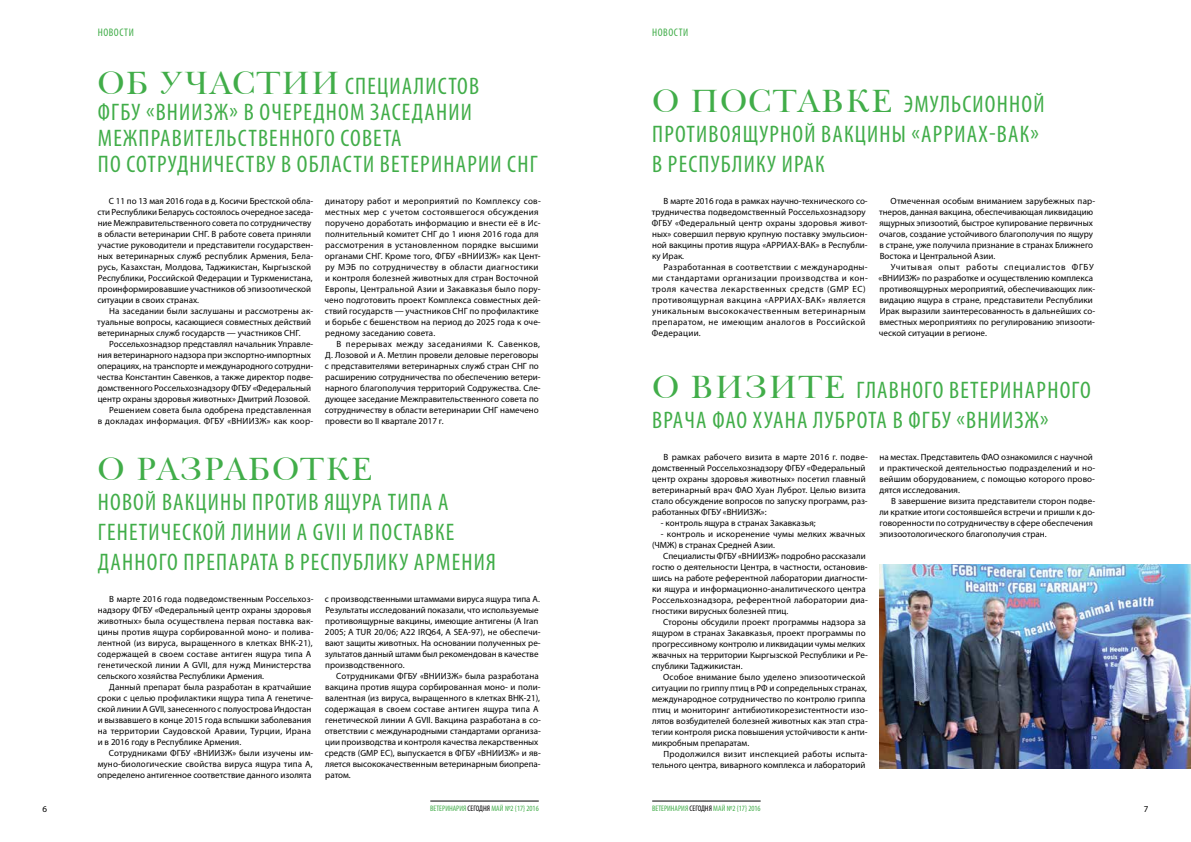
<style>
.page{position:relative;width:1191px;height:842px;background:#fff}
.page>*{position:absolute;margin:0;border:0;box-sizing:border-box;transform-origin:0 0}
.t1{font:33px "Baskerville BT";letter-spacing:.03em;color:#41ad49}
.t2{font:condensed 24px/30px "Myriad Pro";letter-spacing:.05em;color:#41ad49}
.t3{font:condensed 11px "Myriad Pro";letter-spacing:.05em;color:#41ad49}
.t4{font:9px/11px "Myriad Pro";letter-spacing:.005em;color:#000}
.t5{font:9px/11px "Myriad Pro";letter-spacing:.04em;color:#000}
.t6{font:9px "Myriad Pro";letter-spacing:.025em;color:#000}
.t7{font:condensed 8px "Myriad Pro";color:#41ad49}
.s1{font-family:"Baskerville BT";font-stretch:normal;font-size:33px}
.s2{color:#000}
</style>
<div class="page">
<hr style="left:652px;top:801px;width:108px;height:1px;background:#000">
<hr style="left:430px;top:801px;width:109px;height:1px;background:#000">
<img style="left:879px;top:564px;width:312px;height:204px">
<p class="t3" style="left:98px;top:25px;width:38px">НОВОСТИ</p>
<p class="t3" style="left:652px;top:25px;width:38px">НОВОСТИ</p>
<h2 class="t2" style="left:98px;top:73px;width:442px;line-height:26px"><span class="s1">ОБ УЧАСТИИ</span> СПЕЦИАЛИСТОВ<br>ФГБУ «ВНИИЗЖ» В ОЧЕРЕДНОМ ЗАСЕДАНИИ МЕЖПРАВИТЕЛЬСТВЕННОГО СОВЕТА<br>ПО СОТРУДНИЧЕСТВУ В ОБЛАСТИ ВЕТЕРИНАРИИ СНГ</h2>
<p class="t4" style="left:97px;top:196px;width:217px;text-indent:11px">С 11 по 13 мая 2016 года в д. Косичи Брестской обла&shy;сти Республики Беларусь состоялось очередное заседа&shy;ние Межправительственного совета по сотрудничеству в области ветеринарии СНГ. В работе совета приняли участие руководители и представители государствен&shy;ных ветеринарных служб республик Армения, Бела&shy;русь, Казахстан, Молдова, Таджикистан, Кыргызской Республики, Российской Федерации и Туркменистана, проинформировавшие участников об эпизоотической ситуации в своих странах.</p>
<p class="t4" style="left:97px;top:306px;width:217px;text-indent:12px">На заседании были заслушаны и рассмотрены ак&shy;туальные вопросы, касающиеся совместных действий ветеринарных служб государств — участников СНГ.</p>
<p class="t4" style="left:109px;top:339px;width:205px">Россельхознадзор представлял начальник Управле-</p>
<p class="t4" style="left:98px;top:350px;width:215px">ния ветеринарного надзора при экспортно-импортных</p>
<p class="t4" style="left:97px;top:361px;width:217px">операциях, на транспорте и международного сотрудни-</p>
<p class="t4" style="left:97px;top:372px;width:218px">чества Константин Савенков, а также директор подве-</p>
<p class="t4" style="left:98px;top:383px;width:215px">домственного Россельхознадзору ФГБУ «Федеральный</p>
<p class="t4" style="left:98px;top:394px;width:214px">центр охраны здоровья животных» Дмитрий Лозовой.</p>
<p class="t4" style="left:109px;top:405px;width:203px">Решением совета была одобрена представленная</p>
<p class="t6" style="left:98px;top:416px;width:217px">в докладах информация. ФГБУ «ВНИИЗЖ» как коор-</p>
<p class="t4" style="left:324px;top:195px;width:218px">динатору работ и мероприятий по Комплексу сов&shy;местных мер с учетом состоявшегося обсуждения поручено доработать информацию и внести её в Ис&shy;полнительный комитет СНГ до 1 июня 2016 года для рассмотрения в установленном порядке высшими органами СНГ. Кроме того, ФГБУ «ВНИИЗЖ» как Цент&shy;ру МЭБ по сотрудничеству в области диагностики и контроля болезней животных для стран Восточной Европы, Центральной Азии и Закавказья было пору&shy;чено подготовить проект Комплекса совместных дей&shy;ствий государств — участников СНГ по профилактике и борьбе с бешенством на период до 2025 года к оче&shy;редному заседанию совета.</p>
<p class="t4" style="left:325px;top:338px;width:217px;text-indent:12px">В перерывах между заседаниями К. Савенков, Д. Лозовой и А. Метлин провели деловые переговоры с представителями ветеринарных служб стран СНГ по расширению сотрудничества по обеспечению ветери&shy;нарного благополучия территорий Содружества. Сле&shy;дующее заседание Межправительственного совета по сотрудничеству в области ветеринарии СНГ намечено провести во II квартале 2017 г.</p>
<h1 class="t1" style="left:98px;top:446px;width:276px">О РАЗРАБОТКЕ</h1>
<h2 class="t2" style="left:98px;top:487px;width:399px">НОВОЙ ВАКЦИНЫ ПРОТИВ ЯЩУРА ТИПА А<br>ГЕНЕТИЧЕСКОЙ ЛИНИИ А GVII И ПОСТАВКЕ<br>ДАННОГО ПРЕПАРАТА В РЕСПУБЛИКУ АРМЕНИЯ</h2>
<p class="t4" style="left:97px;top:593px;width:218px;text-indent:12px">В марте 2016 года подведомственным Россельхоз&shy;надзору ФГБУ «Федеральный центр охраны здоровья животных» была осуществлена первая поставка вак&shy;цины против ящура сорбированной моно- и полива&shy;лентной (из вируса, выращенного в клетках ВНК-21), содержащей в своем составе антиген ящура типа А генетической линии А GVII, для нужд Министерства сельского хозяйства Республики Армения.</p>
<p class="t4" style="left:97px;top:681px;width:217px;text-indent:12px">Данный препарат была разработан в кратчайшие сроки с целью профилактики ящура типа А генетиче&shy;ской линии А GVII, занесенного с полуострова Индостан и вызвавшего в конце 2015 года вспышки заболевания на территории Саудовской Аравии, Турции, Ирана и в 2016 году в Республике Армения.</p>
<p class="t4" style="left:97px;top:747px;width:217px;text-align:justify;text-indent:11px">Сотрудниками ФГБУ «ВНИИЗЖ» были изучены им&shy;муно-биологические свойства вируса ящура типа А, определено антигенное соответствие данного изолята</p>
<p class="t4" style="left:325px;top:593px;width:217px">с производственными штаммами вируса ящура типа А.<br>Результаты исследований показали, что используемые противоящурные вакцины, имеющие антигены (A Iran 2005; A TUR 20/06; A22 IRQ64, A SEA-97), не обеспечи&shy;вают защиты животных. На основании полученных ре&shy;зультатов данный штамм был рекомендован в качестве производственного.</p>
<p class="t4" style="left:325px;top:670px;width:218px;text-indent:11px">Сотрудниками ФГБУ «ВНИИЗЖ» была разработана вакцина против ящура сорбированная моно- и поли&shy;валентная (из вируса, выращенного в клетках ВНК-21), содержащая в своем составе антиген ящура типа А генетической линии А GVII. Вакцина разработана в со&shy;ответствии с международными стандартами организа&shy;ции производства и контроля качества лекарственных средств (GMP ЕС), выпускается в ФГБУ «ВНИИЗЖ» и яв&shy;ляется высококачественным ветеринарным биопрепа&shy;ратом.</p>
<h2 class="t2" style="left:652px;top:89px;width:394px"><span class="s1">О ПОСТАВКЕ</span> ЭМУЛЬСИОННОЙ<br>ПРОТИВОЯЩУРНОЙ ВАКЦИНЫ «АРРИАХ-ВАК»<br>В РЕСПУБЛИКУ ИРАК</h2>
<p class="t4" style="left:651px;top:196px;width:217px;text-indent:12px">В марте 2016 года в рамках научно-технического со&shy;трудничества подведомственный Россельхознадзору ФГБУ «Федеральный центр охраны здоровья живот&shy;ных» совершил первую крупную поставку эмульсион&shy;ной вакцины против ящура «АРРИАХ-ВАК» в Республи&shy;ку Ирак.</p>
<p class="t5" style="left:651px;top:262px;width:218px;text-indent:12px">Разработанная в соответствии с международны&shy;ми стандартами организации производства и кон&shy;троля качества лекарственных средств (GMP ЕС) противоящурная вакцина «АРРИАХ-ВАК» является уникальным высококачественным ветеринарным препаратом, не имеющим аналогов в Российской Федерации.</p>
<p class="t4" style="left:879px;top:195px;width:218px;text-indent:12px">Отмеченная особым вниманием зарубежных пар&shy;тнеров, данная вакцина, обеспечивающая ликвидацию ящурных эпизоотий, быстрое купирование первичных очагов, создание устойчивого благополучия по ящуру в стране, уже получила признание в странах Ближнего Востока и Центральной Азии.</p>
<p class="t4" style="left:878px;top:261px;width:218px;text-indent:12px">Учитывая опыт работы специалистов ФГБУ «ВНИИЗЖ» по разработке и осуществлению комплекса противоящурных мероприятий, обеспечивающих лик&shy;видацию ящура в стране, представители Республики Ирак выразили заинтересованность в дальнейших со&shy;вместных мероприятиях по регулированию эпизооти&shy;ческой ситуации в регионе.</p>
<h2 class="t2" style="left:652px;top:375px;width:440px"><span class="s1">О ВИЗИТЕ</span> ГЛАВНОГО ВЕТЕРИНАРНОГО<br>ВРАЧА ФАО ХУАНА ЛУБРОТА В ФГБУ «ВНИИЗЖ»</h2>
<p class="t4" style="left:651px;top:452px;width:217px;text-indent:12px">В рамках рабочего визита в марте 2016 г. подве&shy;домственный Россельхознадзору ФГБУ «Федеральный центр охраны здоровья животных» посетил главный ветеринарный врач ФАО Хуан Луброт. Целью визита стало обсуждение вопросов по запуску программ, раз&shy;работанных ФГБУ «ВНИИЗЖ»:</p>
<p class="t4" style="left:661px;top:518px;width:156px">- контроль ящура в странах Закавказья;</p>
<p class="t4" style="left:652px;top:529px;width:215px;text-indent:9px">- контроль и искоренение чумы мелких жвачных (ЧМЖ) в странах Средней Азии.</p>
<p class="t4" style="left:652px;top:551px;width:217px;text-indent:11px">Специалисты ФГБУ «ВНИИЗЖ» подробно рассказали гостю о деятельности Центра, в частности, остановив&shy;шись на работе референтной лаборатории диагности&shy;ки ящура и информационно-аналитического центра Россельхознадзора, референтной лаборатории диа&shy;гностики вирусных болезней птиц.</p>
<p class="t4" style="left:651px;top:617px;width:217px;text-indent:11px">Стороны обсудили проект программы надзора за ящуром в странах Закавказья, проект программы по прогрессивному контролю и ликвидации чумы мелких жвачных на территории Кыргызской Республики и Ре&shy;спублики Таджикистан.</p>
<p class="t4" style="left:651px;top:672px;width:218px;text-indent:12px">Особое внимание было уделено эпизоотической ситуации по гриппу птиц в РФ и сопредельных странах, международное сотрудничество по контролю гриппа птиц и мониторинг антибиотикорезистентности изо&shy;лятов возбудителей болезней животных как этап стра&shy;тегии контроля риска повышения устойчивости к анти&shy;микробным препаратам.</p>
<p class="t4" style="left:651px;top:749px;width:217px;text-align:right">Продолжился визит инспекцией работы испыта&shy;тельного центра, виварного комплекса и лабораторий</p>
<p class="t4" style="left:879px;top:452px;width:217px">на местах. Представитель ФАО ознакомился с научной и практической деятельностью подразделений и но&shy;вейшим оборудованием, с помощью которого прово&shy;дятся исследования.</p>
<p class="t4" style="left:879px;top:496px;width:217px;text-indent:12px">В завершение визита представители сторон подве&shy;ли краткие итоги состоявшейся встречи и пришли к до&shy;говоренности по сотрудничеству в сфере обеспечения эпизоотологического благополучия стран.</p>
<p class="t4" style="left:43px;top:803px;width:6px">6</p>
<p class="t7" style="left:430px;top:803px;width:110px">ВЕТЕРИНАРИЯ <span class="s2">СЕГОДНЯ</span> МАЙ №2 {17} 2016</p>
<p class="t7" style="left:652px;top:803px;width:110px">ВЕТЕРИНАРИЯ <span class="s2">СЕГОДНЯ</span> МАЙ №2 {17} 2016</p>
<p class="t4" style="left:1143px;top:803px;width:6px">7</p>
</div>
